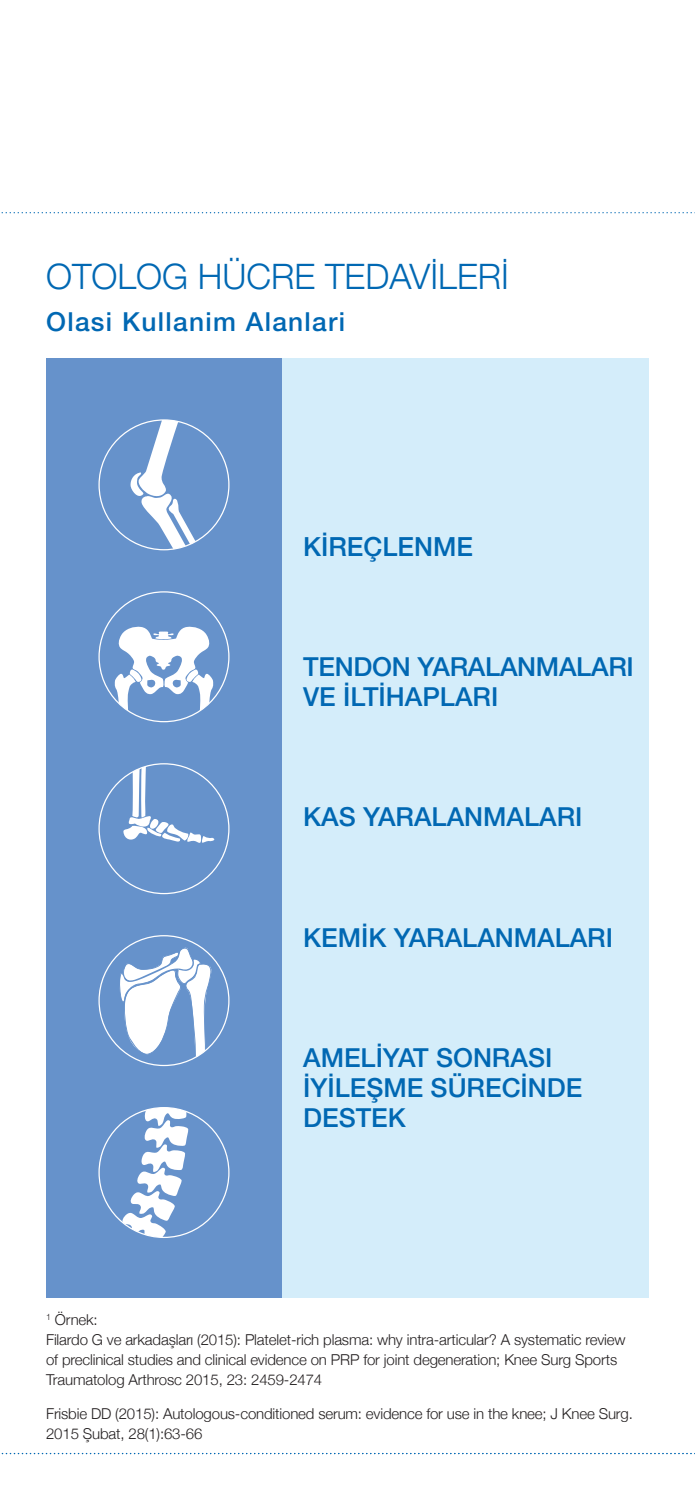
<style>
.page{position:relative;width:695px;height:1489px;background:#fff}
.page>*{position:absolute;margin:0;border:0;box-sizing:border-box;transform-origin:0 0}
.t1{font:300 35px "Helvetica Neue";color:#0168b3}
.t2{font:500 26.25px/30px "Helvetica Neue LT Std";color:#0168b3}
.t3{font:500 26.25px "Helvetica Neue LT Std";letter-spacing:.05em;color:#0168b3}
.t4{font:500 26.25px "Helvetica Neue";color:#0168b3}
.t5{font:300 15px/20px "Helvetica Neue";letter-spacing:-.01em;color:#231f20}
.s1{font-family:"Helvetica Neue"}
</style>
<div class="page">
<svg style="left:1px;top:212px;width:694px;height:1px"></svg>
<div style="left:46px;top:358px;width:602px;height:939px;background:#d4edfa"></div>
<svg style="left:2px;top:1452px;width:533px;height:1px"></svg>
<div style="left:46px;top:358px;width:236px;height:939px;background:#6692cb"></div>
<svg style="left:130px;top:420px;width:67px;height:129px"></svg>
<svg style="left:114px;top:626px;width:100px;height:85px"></svg>
<svg style="left:123px;top:763px;width:94px;height:80px"></svg>
<svg style="left:119px;top:947px;width:92px;height:113px"></svg>
<svg style="left:121px;top:1108px;width:67px;height:129px"></svg>
<h1 class="t1" style="left:46px;top:248px;width:464px">OTOLOG HÜCRE TEDAVİLERİ</h1>
<h2 class="t3" style="left:46px;top:306px;width:300px">Olasi Kullanim Alanlari</h2>
<h2 class="t4" style="left:303px;top:526px;width:171px">KIREÇLENME</h2>
<h2 class="t2" style="left:303px;top:651px;width:332px">TENDON YARALANMALARI<br>VE <span class="s1">I</span>LT<span class="s1">I</span>HAPLARI</h2>
<h2 class="t2" style="left:303px;top:801px;width:281px">KAS YARALANMALARI</h2>
<h2 class="t2" style="left:303px;top:921px;width:311px">KEM<span class="s1">I</span>K YARALANMALARI</h2>
<h2 class="t2" style="left:303px;top:1041px;width:281px">AMEL<span class="s1">I</span>YAT SONRASI<br><span class="s1">I</span>Y<span class="s1">I</span>LE<span class="s1">Ş</span>ME SÜREC<span class="s1">I</span>NDE<br>DESTEK</h2>
<p class="t5" style="left:46px;top:1308px;width:581px"><sup>1</sup> Örnek:<br>Filardo G ve arkadaşları (2015): Platelet-rich plasma: why intra-articular? A systematic review of preclinical studies and clinical evidence on PRP for joint degeneration; Knee Surg Sports Traumatolog Arthrosc 2015, 23: 2459-2474</p>
<p class="t5" style="left:46px;top:1402px;width:588px">Frisbie DD (2015): Autologous-conditioned serum: evidence for use in the knee; J Knee Surg.<br>2015 Şubat, 28(1):63-66</p>
</div>
